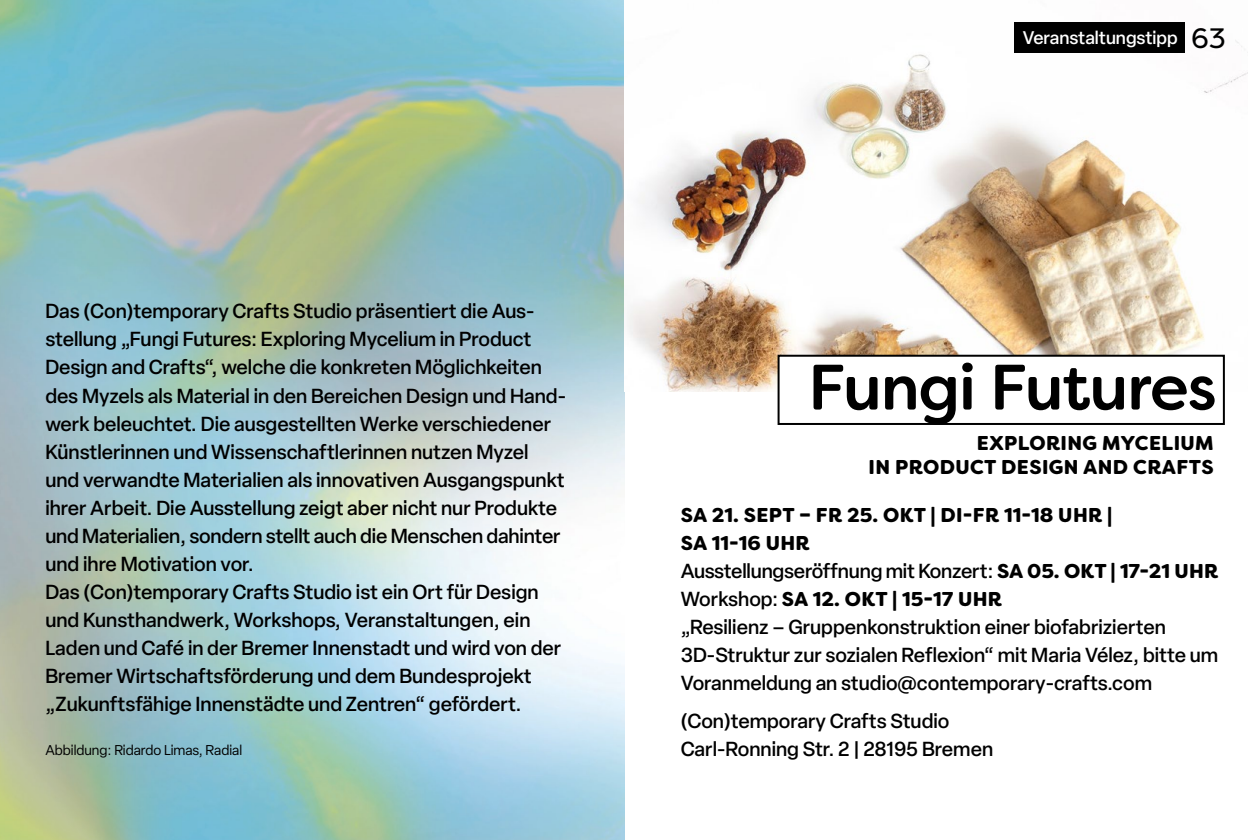
<style>
.page{position:relative;width:1248px;height:840px;background:#fff}
.page>*{position:absolute;margin:0;border:0;box-sizing:border-box;transform-origin:0 0}
.t1{font:500 64px "Filson Soft";letter-spacing:-.02em;color:#000}
.t2{font:28px "Filson Pro";color:#000}
.t3{font:500 20px/28px "Elza";color:#000}
.t4{font:900 20px/28px "Filson Soft";letter-spacing:.02em;color:#000}
.t5{font:500 18px "Elza";color:#fff}
.t6{font:14px "Elza";color:#000}
.s1{font-family:"Filson Soft";font-weight:900}
.s2{font-family:"Elza";font-weight:500}
</style>
<div class="page">
<img style="left:0;top:0;width:624px;height:839px">
<img style="left:628px;top:22px;width:619px;height:369px">
<div style="left:778px;top:355px;width:445px;height:68px;background:#fff"></div>
<div style="left:777px;top:354px;width:447px;height:70px;border:2px solid #000"></div>
<div style="left:1014px;top:23px;width:170px;height:30px;background:#000"></div>
<p class="t3" style="left:45px;top:297px;width:522px">Das (Con)temporary Crafts Studio präsentiert die Aus&shy;stellung „Fungi Futures: Exploring Mycelium in Product Design and Crafts“, welche die konkreten Möglichkeiten des Myzels als Material in den Bereichen Design und Hand&shy;werk beleuchtet. Die ausgestellten Werke verschiedener Künstlerinnen und Wissenschaftlerinnen nutzen Myzel und verwandte Materialien als innovativen Ausgangspunkt ihrer Arbeit. Die Ausstellung zeigt aber nicht nur Produkte und Materialien, sondern stellt auch die Menschen dahinter und ihre Motivation vor.<br>Das (Con)temporary Crafts Studio ist ein Ort für Design und Kunsthandwerk, Workshops, Veranstaltungen, ein Laden und Café in der Bremer Innenstadt und wird von der Bremer Wirtschaftsförderung und dem Bundesprojekt „Zukunftsfähige Innenstädte und Zentren“ gefördert.</p>
<p class="t6" style="left:45px;top:740px;width:198px">Abbildung: Ridardo Limas, Radial</p>
<p class="t5" style="left:1022px;top:25px;width:156px">Veranstaltungstipp</p>
<h2 class="t2" style="left:1190px;top:19px;width:36px">63</h2>
<h1 class="t1" style="left:807px;top:345px;width:410px">Fungi Futures</h1>
<p class="t4" style="left:868px;top:431px;width:347px;line-height:24px;text-align:right">EXPLORING MYCELIUM<br>IN PRODUCT DESIGN AND CRAFTS</p>
<p class="t4" style="left:681px;top:501px;width:433px">SA 21. SEPT – FR 25. OKT | DI-FR 11-18 UHR |<br>SA 11-16 UHR</p>
<p class="t3" style="left:680px;top:556px;width:539px">Ausstellungseröffnung mit Konzert: <span class="s1">SA 05. OKT | 17-21 UHR</span></p>
<p class="t4" style="left:680px;top:585px;width:323px"><span class="s2">Workshop:</span> SA 12. OKT | 15-17 UHR</p>
<p class="t3" style="left:680px;top:612px;width:539px">„Resilienz – Gruppenkonstruktion einer biofabrizierten<br>3D-Struktur zur sozialen Reflexion“ mit Maria Vélez, bitte um<br>Voranmeldung an studio@contemporary-crafts.com</p>
<p class="t3" style="left:680px;top:706px;width:314px">(Con)temporary Crafts Studio<br>Carl-Ronning Str. 2 | 28195 Bremen</p>
</div>
